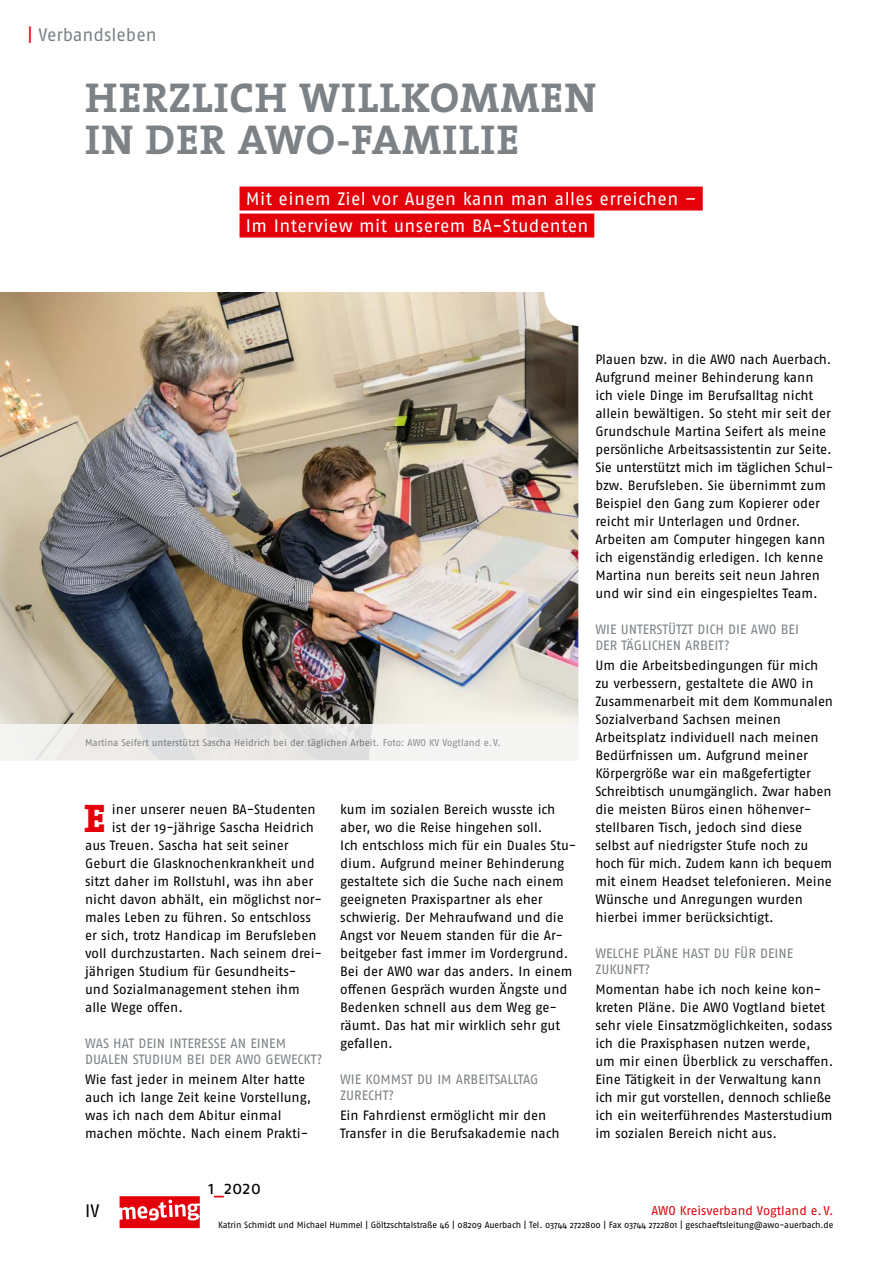
<style>
.page{position:relative;width:893px;height:1263px;background:#fff}
.page>*{position:absolute;margin:0;border:0;box-sizing:border-box;transform-origin:0 0}
.t1{font:700 42px/42px "The Serif";letter-spacing:.025em;color:#7c8286}
.t2{font:800 40.2px "The Serif";color:#e3000b}
.t3{font:18px/27px "Fago No";letter-spacing:.02em;color:#fff}
.t4{font:18px "Fago No";letter-spacing:-.005em;color:#7c8286}
.t5{font:18px "Fago No";color:#000}
.t6{font:13.5px/18px "Fago No";letter-spacing:-.005em;color:#000}
.t7{font:13.5px/16.2px "Fago No";color:#7c8286}
.t8{font:12.75px "Fago No";letter-spacing:-.005em;color:#e3000b}
.t9{font:9.75px "Fago No";letter-spacing:-.005em;color:#7c8286}
.t10{font:9px "Fago No";letter-spacing:-.015em;color:#000}
.s1{color:#e3000b}
</style>
<div class="page">
<svg style="left:120px;top:1196px;width:80px;height:32px"></svg>
<div style="left:240px;top:187px;width:463px;height:24px;background:#e3000b"></div>
<div style="left:240px;top:214px;width:354px;height:24px;background:#e3000b"></div>
<img style="left:0;top:292px;width:578px;height:432px">
<svg style="left:0;top:724px;width:578px;height:36px"></svg>
<h3 class="t4" style="left:28px;top:25px;width:130px"><span class="s1">|</span> Verbandsleben</h3>
<h1 class="t1" style="left:85px;top:76px;width:513px">HERZLICH WILLKOMMEN<br>IN DER AWO-FAMILIE</h1>
<h3 class="t3" style="left:246px;top:185px;width:452px">Mit einem Ziel vor Augen kann man alles erreichen –<br>Im Interview mit unserem BA-Studenten</h3>
<p class="t9" style="left:85px;top:737px;width:417px">Martina Seifert unterstützt Sascha Heidrich bei der täglichen Arbeit. Foto: AWO KV Vogtland e.V.</p>
<h2 class="t2" style="left:84px;top:785px;width:23px">E</h2>
<p class="t6" style="left:112px;top:800px;width:205px">iner unserer neuen BA-Studenten</p>
<p class="t6" style="left:112px;top:818px;width:203px">ist der 19-jährige Sascha Heidrich</p>
<p class="t6" style="left:85px;top:836px;width:205px">aus Treuen. Sascha hat seit seiner</p>
<p class="t6" style="left:85px;top:854px;width:231px">Geburt die Glasknochenkrankheit und</p>
<p class="t6" style="left:85px;top:872px;width:230px">sitzt daher im Rollstuhl, was ihn aber</p>
<p class="t6" style="left:85px;top:890px;width:238px">nicht davon abhält, ein möglichst nor-</p>
<p class="t6" style="left:85px;top:908px;width:228px">males Leben zu führen. So entschloss</p>
<p class="t6" style="left:85px;top:926px;width:233px">er sich, trotz Handicap im Berufsleben</p>
<p class="t6" style="left:85px;top:944px;width:239px">voll durchzustarten. Nach seinem drei-</p>
<p class="t6" style="left:85px;top:962px;width:213px">jährigen Studium für Gesundheits-</p>
<p class="t6" style="left:85px;top:980px;width:216px">und Sozialmanagement stehen ihm</p>
<p class="t6" style="left:85px;top:998px;width:99px">alle Wege offen.</p>
<p class="t7" style="left:85px;top:1035px;width:239px">WAS HAT DEIN INTERESSE AN EINEM<br>DUALEN STUDIUM BEI DER AWO GEWECKT?</p>
<p class="t6" style="left:85px;top:1070px;width:228px">Wie fast jeder in meinem Alter hatte auch ich lange Zeit keine Vorstellung, was ich nach dem Abitur einmal machen möchte. Nach einem Prakti-</p>
<h3 class="t5" style="left:208px;top:1178px;width:54px">1<span class="s1">_</span>2020</h3>
<p class="t6" style="left:340px;top:800px;width:238px">kum im sozialen Bereich wusste ich aber, wo die Reise hingehen soll.<br>Ich entschloss mich für ein Duales Stu&shy;dium. Aufgrund meiner Behinderung gestaltete sich die Suche nach einem geeigneten Praxispartner als eher schwierig. Der Mehraufwand und die Angst vor Neuem standen für die Ar&shy;beitgeber fast immer im Vordergrund.<br>Bei der AWO war das anders. In einem offenen Gespräch wurden Ängste und Bedenken schnell aus dem Weg ge&shy;räumt. Das hat mir wirklich sehr gut gefallen.</p>
<p class="t7" style="left:340px;top:1071px;width:200px">WIE KOMMST DU IM ARBEITSALLTAG<br>ZURECHT?</p>
<p class="t6" style="left:340px;top:1106px;width:221px">Ein Fahrdienst ermöglicht mir den<br>Transfer in die Berufsakademie nach</p>
<p class="t6" style="left:595px;top:350px;width:240px">Plauen bzw. in die AWO nach Auerbach.<br>Aufgrund meiner Behinderung kann ich viele Dinge im Berufsalltag nicht allein bewältigen. So steht mir seit der Grundschule Martina Seifert als meine persönliche Arbeitsassistentin zur Seite.<br>Sie unterstützt mich im täglichen Schul&shy;bzw. Berufsleben. Sie übernimmt zum Beispiel den Gang zum Kopierer oder reicht mir Unterlagen und Ordner.<br>Arbeiten am Computer hingegen kann ich eigenständig erledigen. Ich kenne Martina nun bereits seit neun Jahren und wir sind ein eingespieltes Team.</p>
<p class="t7" style="left:595px;top:621px;width:205px">WIE UNTERSTÜTZT DICH DIE AWO BEI<br>DER TÄGLICHEN ARBEIT?</p>
<p class="t6" style="left:595px;top:656px;width:239px">Um die Arbeitsbedingungen für mich zu verbessern, gestaltete die AWO in Zusammenarbeit mit dem Kommunalen Sozialverband Sachsen meinen Arbeitsplatz individuell nach meinen Bedürfnissen um. Aufgrund meiner Körpergröße war ein maßgefertigter Schreibtisch unumgänglich. Zwar haben die meisten Büros einen höhenver&shy;stellbaren Tisch, jedoch sind diese selbst auf niedrigster Stufe noch zu hoch für mich. Zudem kann ich bequem mit einem Headset telefonieren. Meine Wünsche und Anregungen wurden hierbei immer berücksichtigt.</p>
<p class="t7" style="left:595px;top:945px;width:199px">WELCHE PLÄNE HAST DU FÜR DEINE<br>ZUKUNFT?</p>
<p class="t6" style="left:595px;top:980px;width:240px">Momentan habe ich noch keine kon&shy;kreten Pläne. Die AWO Vogtland bietet sehr viele Einsatzmöglichkeiten, sodass ich die Praxisphasen nutzen werde, um mir einen Überblick zu verschaffen.<br>Eine Tätigkeit in der Verwaltung kann ich mir gut vorstellen, dennoch schließe ich ein weiterführendes Masterstudium im sozialen Bereich nicht aus.</p>
<h3 class="t5" style="left:85px;top:1200px;width:16px">IV</h3>
<p class="t8" style="left:651px;top:1203px;width:184px">AWO Kreisverband Vogtland e.V.</p>
<p class="t10" style="left:218px;top:1220px;width:617px">Katrin Schmidt und Michael Hummel | Göltzschtalstraße 46 | 08209 Auerbach | Tel. 03744 2722800 | Fax 03744 2722801 | geschaeftsleitung@awo-auerbach.de</p>
</div>
